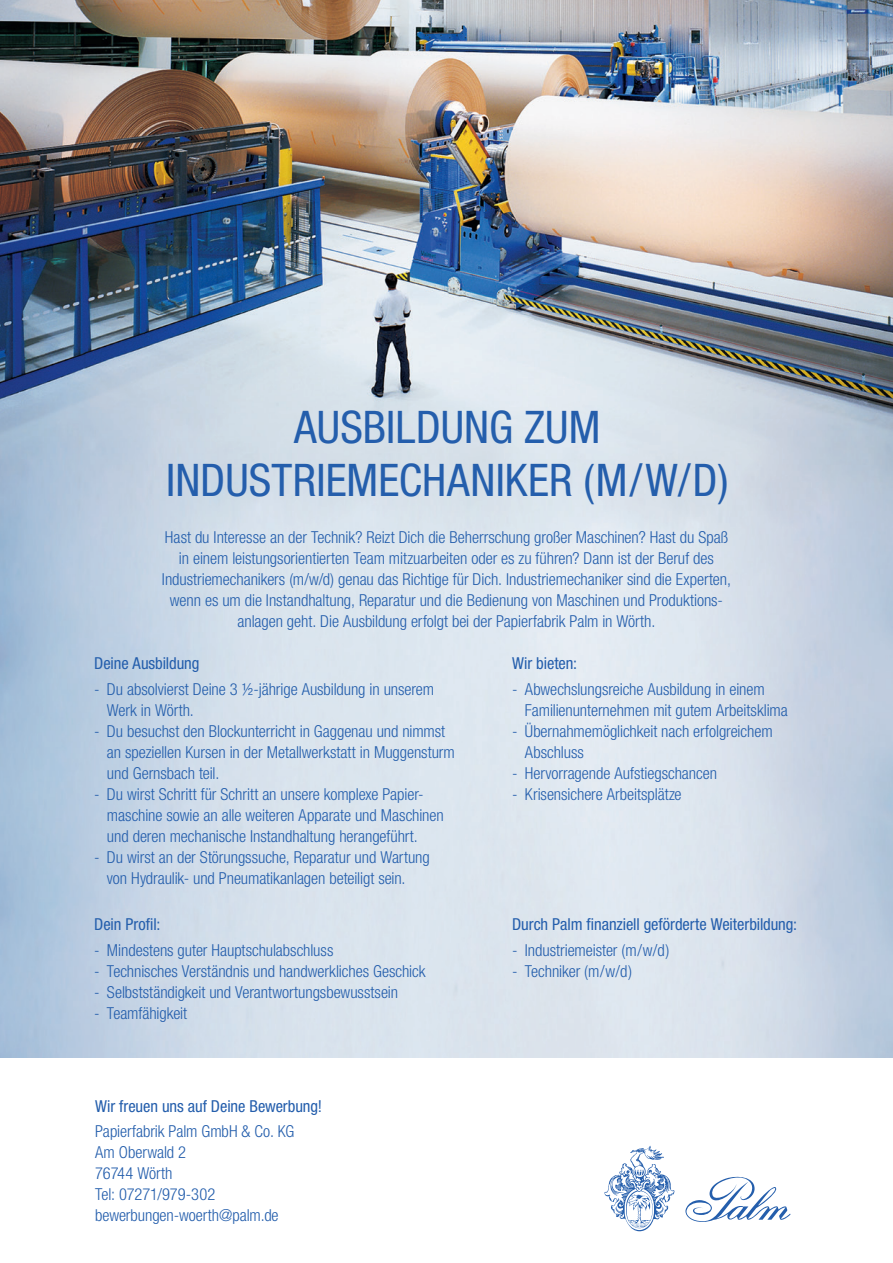
<style>
.page{position:relative;width:893px;height:1263px;background:#fff}
.page>*{position:absolute;margin:0;border:0;box-sizing:border-box;transform-origin:0 0}
.t1{font:condensed 45px/52.5px "Helvetica Neue LT Std";color:#245eac;text-align:center}
.t2{font:300 condensed 16.5px/21px "Helvetica Neue LT Std";letter-spacing:-.005em;color:#245eac}
.t3{font:condensed 16.5px "Helvetica Neue LT Std";letter-spacing:-.005em;color:#245eac}
</style>
<div class="page">
<img style="left:0;top:0;width:893px;height:1058px">
<svg style="left:604px;top:1146px;width:71px;height:85px"></svg>
<svg style="left:685px;top:1176px;width:106px;height:46px"></svg>
<h1 class="t1" style="left:166px;top:401px;width:564px">AUSBILDUNG ZUM<br>INDUSTRIEMECHANIKER (M/W/D)</h1>
<p class="t2" style="left:162px;top:526px;width:571px;text-align:center">Hast du Interesse an der Technik? Reizt Dich die Beherrschung großer Maschinen? Hast du Spaß in einem leistungsorientierten Team mitzuarbeiten oder es zu führen? Dann ist der Beruf des Industriemechanikers (m/w/d) genau das Richtige für Dich. Industriemechaniker sind die Experten, wenn es um die Instandhaltung, Reparatur und die Bedienung von Maschinen und Produktions&shy;anlagen geht. Die Ausbildung erfolgt bei der Papierfabrik Palm in Wörth.</p>
<p class="t3" style="left:94px;top:654px;width:107px">Deine Ausbildung</p>
<p class="t2" style="left:107px;top:678px;width:329px;text-indent:-13px">- Du absolvierst Deine 3 ½-jährige Ausbildung in unserem<br>Werk in Wörth.</p>
<p class="t2" style="left:107px;top:720px;width:349px;text-indent:-13px">- Du besuchst den Blockunterricht in Gaggenau und nimmst an speziellen Kursen in der Metallwerkstatt in Muggensturm und Gernsbach teil.</p>
<p class="t2" style="left:107px;top:783px;width:338px;text-indent:-13px">- Du wirst Schritt für Schritt an unsere komplexe Papier&shy;maschine sowie an alle weiteren Apparate und Maschinen und deren mechanische Instandhaltung herangeführt.</p>
<p class="t2" style="left:107px;top:846px;width:324px;text-indent:-13px">- Du wirst an der Störungssuche, Reparatur und Wartung von Hydraulik- und Pneumatikanlagen beteiligt sein.</p>
<p class="t3" style="left:94px;top:915px;width:68px">Dein Profil:</p>
<p class="t2" style="left:94px;top:939px;width:241px">- Mindestens guter Hauptschulabschluss</p>
<p class="t2" style="left:94px;top:960px;width:333px">- Technisches Verständnis und handwerkliches Geschick</p>
<p class="t2" style="left:94px;top:981px;width:305px">- Selbstständigkeit und Verantwortungsbewusstsein</p>
<p class="t2" style="left:94px;top:1002px;width:95px">- Teamfähigkeit</p>
<p class="t3" style="left:95px;top:1097px;width:229px">Wir freuen uns auf Deine Bewerbung!</p>
<p class="t2" style="left:95px;top:1121px;width:201px">Papierfabrik Palm GmbH &amp; Co. KG<br>Am Oberwald 2<br>76744 Wörth<br>Tel: 07271/979-302 bewerbungen-woerth@palm.de</p>
<p class="t3" style="left:512px;top:654px;width:66px">Wir bieten:</p>
<p class="t2" style="left:525px;top:678px;width:264px;text-indent:-13px">- Abwechslungsreiche Ausbildung in einem<br>Familienunternehmen mit gutem Arbeitsklima</p>
<p class="t2" style="left:525px;top:720px;width:249px;text-indent:-13px">- Übernahmemöglichkeit nach erfolgreichem<br>Abschluss</p>
<p class="t2" style="left:512px;top:762px;width:207px">- Hervorragende Aufstiegschancen</p>
<p class="t2" style="left:512px;top:783px;width:171px">- Krisensichere Arbeitsplätze</p>
<p class="t3" style="left:512px;top:915px;width:286px">Durch Palm finanziell geförderte Weiterbildung:</p>
<p class="t2" style="left:512px;top:939px;width:159px">- Industriemeister (m/w/d)</p>
<p class="t2" style="left:512px;top:960px;width:121px">- Techniker (m/w/d)</p>
</div>
